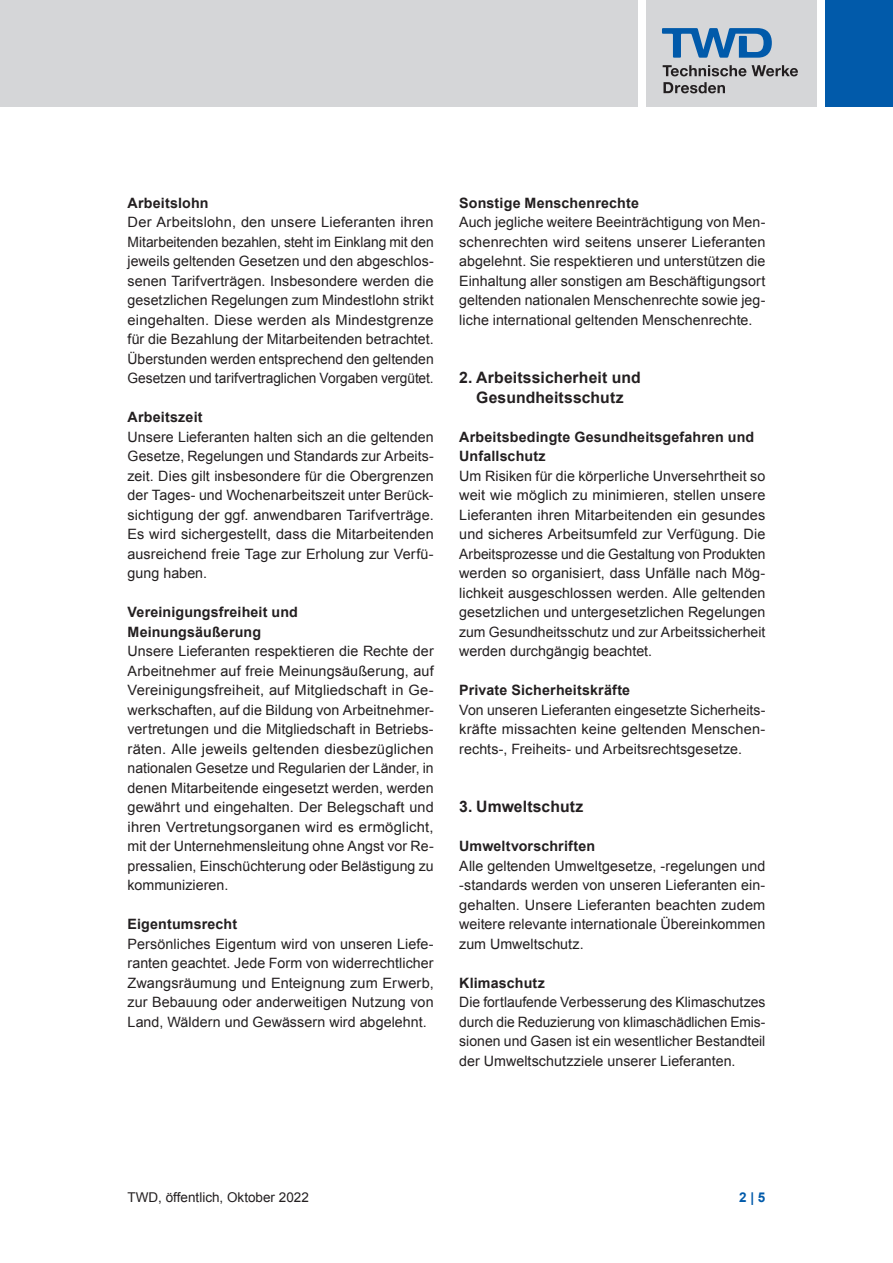
<style>
.page{position:relative;width:893px;height:1263px;background:#fff}
.page>*{position:absolute;margin:0;border:0;box-sizing:border-box;transform-origin:0 0}
.t1{font:700 15.75px/19.5px "Arial";letter-spacing:.005em;color:#231f20;text-align:center}
.t2{font:14.25px/19.5px "Arial";letter-spacing:.005em;color:#231f20;text-align:justify}
.t3{font:700 14.25px/19.5px "Arial";letter-spacing:.01em;color:#231f20}
.t4{font:13.5px "Arial";color:#231f20}
.t5{font:700 13.5px "Arial";color:#015aaa}
</style>
<div class="page">
<div style="left:825px;top:0;width:68px;height:106px;background:#015aaa"></div>
<div style="left:0;top:0;width:638px;height:106px;background:#d5d6d8"></div>
<div style="left:646px;top:0;width:170px;height:106px;background:#d5d6d8"></div>
<svg style="left:662px;top:28px;width:110px;height:30px"></svg>
<svg style="left:663px;top:82px;width:62px;height:11px"></svg>
<svg style="left:663px;top:65px;width:135px;height:11px"></svg>
<p class="t3" style="left:128px;top:193px;width:83px">Arbeitslohn</p>
<p class="t2" style="left:128px;top:213px;width:308px">Der Arbeitslohn, den unsere Lieferanten ihren Mitarbeitenden bezahlen, steht im Einklang mit den jeweils geltenden Gesetzen und den abgeschlos&shy;senen Tarifverträgen. Insbesondere werden die gesetzlichen Regelungen zum Mindestlohn strikt eingehalten. Diese werden als Mindestgrenze für die Bezahlung der Mitarbeitenden betrachtet.<br>Überstunden werden entsprechend den geltenden Gesetzen und tarifvertraglichen Vorgaben vergütet.</p>
<p class="t3" style="left:128px;top:408px;width:77px">Arbeitszeit</p>
<p class="t2" style="left:128px;top:427px;width:308px">Unsere Lieferanten halten sich an die geltenden Gesetze, Regelungen und Standards zur Arbeits&shy;zeit. Dies gilt insbesondere für die Obergrenzen der Tages- und Wochenarbeitszeit unter Berück&shy;sichtigung der ggf. anwendbaren Tarifverträge.<br>Es wird sichergestellt, dass die Mitarbeitenden ausreichend freie Tage zur Erholung zur Verfü&shy;gung haben.</p>
<p class="t3" style="left:128px;top:603px;width:172px">Vereinigungsfreiheit und<br>Meinungsäußerung</p>
<p class="t2" style="left:128px;top:642px;width:308px">Unsere Lieferanten respektieren die Rechte der Arbeitnehmer auf freie Meinungsäußerung, auf Vereinigungsfreiheit, auf Mitgliedschaft in Ge&shy;werkschaften, auf die Bildung von Arbeitnehmer&shy;vertretungen und die Mitgliedschaft in Betriebs&shy;räten. Alle jeweils geltenden diesbezüglichen nationalen Gesetze und Regularien der Länder, in denen Mitarbeitende eingesetzt werden, werden gewährt und eingehalten. Der Belegschaft und ihren Vertretungsorganen wird es ermöglicht, mit der Unternehmensleitung ohne Angst vor Re&shy;pressalien, Einschüchterung oder Belästigung zu kommunizieren.</p>
<p class="t3" style="left:128px;top:915px;width:111px">Eigentumsrecht</p>
<p class="t2" style="left:128px;top:934px;width:308px">Persönliches Eigentum wird von unseren Liefe&shy;ranten geachtet. Jede Form von widerrechtlicher Zwangsräumung und Enteignung zum Erwerb, zur Bebauung oder anderweitigen Nutzung von Land, Wäldern und Gewässern wird abgelehnt.</p>
<p class="t3" style="left:459px;top:193px;width:181px">Sonstige Menschenrechte</p>
<p class="t2" style="left:459px;top:213px;width:308px">Auch jegliche weitere Beeinträchtigung von Men&shy;schenrechten wird seitens unserer Lieferanten abgelehnt. Sie respektieren und unterstützen die Einhaltung aller sonstigen am Beschäftigungsort geltenden nationalen Menschenrechte sowie jeg&shy;liche international geltenden Menschenrechte.</p>
<p class="t1" style="left:459px;top:369px;width:183px">2. Arbeitssicherheit und<br>Gesundheitsschutz</p>
<p class="t3" style="left:459px;top:427px;width:296px">Arbeitsbedingte Gesundheitsgefahren und<br>Unfallschutz</p>
<p class="t2" style="left:459px;top:466px;width:308px">Um Risiken für die körperliche Unversehrtheit so weit wie möglich zu minimieren, stellen unsere Lieferanten ihren Mitarbeitenden ein gesundes und sicheres Arbeitsumfeld zur Verfügung. Die Arbeitsprozesse und die Gestaltung von Produkten werden so organisiert, dass Unfälle nach Mög&shy;lichkeit ausgeschlossen werden. Alle geltenden gesetzlichen und untergesetzlichen Regelungen zum Gesundheitsschutz und zur Arbeitssicherheit werden durchgängig beachtet.</p>
<p class="t3" style="left:459px;top:681px;width:172px">Private Sicherheitskräfte</p>
<p class="t2" style="left:459px;top:700px;width:308px">Von unseren Lieferanten eingesetzte Sicherheits&shy;kräfte missachten keine geltenden Menschen&shy;rechts-, Freiheits- und Arbeitsrechtsgesetze.</p>
<p class="t1" style="left:459px;top:798px;width:126px">3. Umweltschutz</p>
<p class="t3" style="left:459px;top:837px;width:138px">Umweltvorschriften</p>
<p class="t2" style="left:459px;top:856px;width:308px">Alle geltenden Umweltgesetze, -regelungen und -standards werden von unseren Lieferanten ein&shy;gehalten. Unsere Lieferanten beachten zudem weitere relevante internationale Übereinkommen zum Umweltschutz.</p>
<p class="t3" style="left:459px;top:973px;width:87px">Klimaschutz</p>
<p class="t2" style="left:459px;top:993px;width:308px">Die fortlaufende Verbesserung des Klimaschutzes durch die Reduzierung von klimaschädlichen Emis&shy;sionen und Gasen ist ein wesentlicher Bestandteil der Umweltschutzziele unserer Lieferanten.</p>
<p class="t4" style="left:128px;top:1189px;width:183px">TWD, öffentlich, Oktober 2022</p>
<p class="t5" style="left:739px;top:1189px;width:28px">2 | 5</p>
</div>
